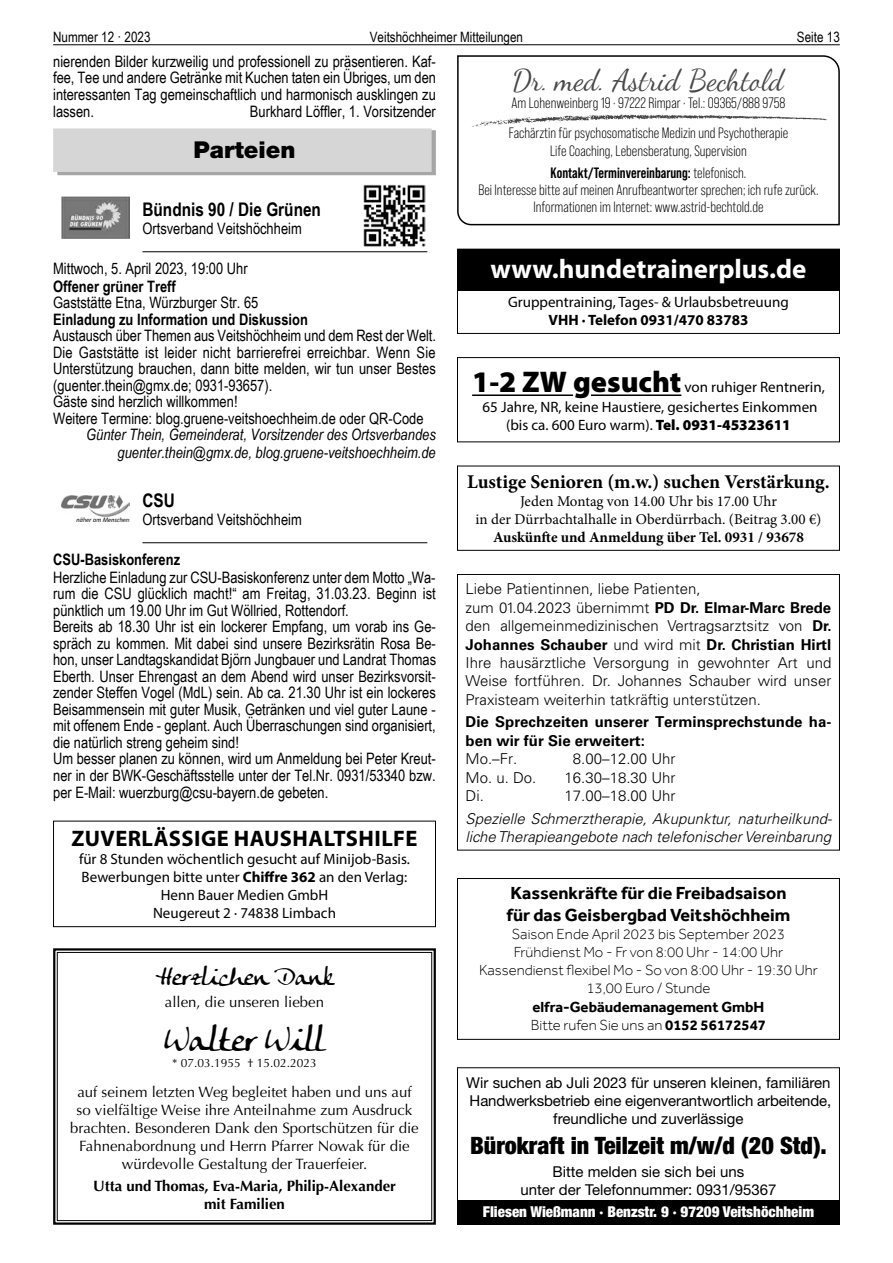
<style>
.page{position:relative;width:893px;height:1263px;background:#fff}
.page>*{position:absolute;margin:0;border:0;box-sizing:border-box;transform-origin:0 0}
.t1{font:33px "Anke Calligraphic FG";color:#000}
.t2{font:30px "Dancing Script OT";color:#484848}
.t3{font:700 27px "Myriad Pro";color:#fff}
.t4{font:900 condensed 24px "Helvetica Neue";color:#000}
.t5{font:24px "Anke Calligraphic FG";color:#000}
.t6{font:900 23.25px "Helvetica Neue";color:#000}
.t7{font:700 22.5px "Myriad Pro";letter-spacing:.02em;color:#000}
.t8{font:700 19.5px "Minion Pro";letter-spacing:-.005em;color:#000}
.t9{font:700 18.75px "Arial Narrow";color:#000}
.t10{font:700 18px/21.9px "Effra";color:#000}
.t11{font:15.75px/16.6px "Arial Narrow";color:#000}
.t12{font:italic 15.75px/17.7px "Arial Narrow";color:#000;text-align:right}
.t13{font:700 15.75px "Arial Narrow";color:#000}
.t14{font:300 15px/18.5px "Univers LT";color:#000}
.t15{font:15px/30.8px "Bebas Neue Pro";color:#000}
.t16{font:15px/18px "Myriad Pro";color:#000;text-align:center}
.t17{font:15px/18px "Optima";color:#000;text-align:center}
.t18{font:15px/18px "Helvetica Neue";color:#000;text-align:center}
.t19{font:300 15px/18.3px "Effra";color:#000;text-align:center}
.t20{font:italic 300 15px/18.5px "Univers LT";color:#000}
.t21{font:15px/18px "Minion Pro";color:#000;text-align:center}
.t22{font:700 15px/18.3px "Univers LT";color:#000}
.t23{font:700 15px/18.3px "Effra";color:#000}
.t24{font:700 15px/18px "Optima";color:#000;text-align:center}
.t25{font:900 condensed 15px "Helvetica Neue";color:#fff}
.t26{font:700 15px "Minion Pro";color:#000}
.t27{font:700 15px "Myriad Pro";color:#000}
.t28{font:14.25px "Arial Narrow";color:#000}
.t29{font:12px "Optima";color:#000}
.s1{font-weight:700}
.s2{font-weight:900;font-size:30px}
.s3{font-weight:900}
.s4{font-weight:300}
</style>
<div class="page">
<hr style="left:53px;top:44px;width:787px;height:1px;background:#000">
<div style="left:57px;top:130px;width:379px;height:45px;background:#a6a6a6"></div>
<div style="left:53px;top:128px;width:379px;height:44px;background:#d6d6d6"></div>
<hr style="left:142px;top:251px;width:285px;height:1px;background:#000">
<img style="left:62px;top:197px;width:68px;height:42px">
<img style="left:364px;top:185px;width:62px;height:62px">
<hr style="left:142px;top:542px;width:285px;height:1px;background:#000">
<img style="left:62px;top:496px;width:68px;height:26px">
<div style="left:457px;top:878px;width:383px;height:162px;border:1px solid #000"></div>
<div style="left:457px;top:574px;width:383px;height:276px;border:1px solid #000"></div>
<div style="left:457px;top:466px;width:383px;height:85px;border:1px solid #000"></div>
<hr style="left:472px;top:394px;width:101px;height:2px;background:#000">
<hr style="left:591px;top:394px;width:90px;height:2px;background:#000">
<div style="left:457px;top:357px;width:383px;height:85px;border:1px solid #000"></div>
<div style="left:457px;top:249px;width:383px;height:85px;border:1px solid #000"></div>
<div style="left:457px;top:249px;width:383px;height:42px;background:#000"></div>
<div style="left:53px;top:821px;width:383px;height:106px;border:1px solid #000"></div>
<svg style="left:53px;top:948px;width:383px;height:277px"></svg>
<div style="left:57px;top:952px;width:375px;height:269px;border:1px solid #000"></div>
<svg style="left:457px;top:55px;width:383px;height:170px"></svg>
<svg style="left:470px;top:115px;width:357px;height:12px"></svg>
<div style="left:458px;top:1200px;width:382px;height:25px;background:#000"></div>
<div style="left:457px;top:1067px;width:383px;height:158px;border:1px solid #000"></div>
<p class="t28" style="left:53px;top:27px;width:99px">Nummer 12 · 2023</p>
<p class="t28" style="left:370px;top:27px;width:155px">Veitshöchheimer Mitteilungen</p>
<p class="t28" style="left:797px;top:27px;width:44px">Seite 13</p>
<p class="t11" style="left:53px;top:52px;width:384px;text-align:justify">nierenden Bilder kurzweilig und professionell zu präsentieren. Kaf&shy;fee, Tee und andere Getränke mit Kuchen taten ein Übriges, um den interessanten Tag gemeinschaftlich und harmonisch ausklingen zu lassen.</p>
<h2 class="t2" style="left:513px;top:62px;width:272px">Dr. med. Astrid Bechtold</h2>
<p class="t15" style="left:509px;top:87px;width:281px">Am Lohenweinberg 19 · 97222 Rimpar · Tel.: 09365/888 9758<br>Fachärztin für psychosomatische Medizin und Psychotherapie</p>
<p class="t15" style="left:550px;top:140px;width:198px;line-height:21.5px">Life Coaching, Lebensberatung, Supervision<br><span class="s1">Kontakt/Terminvereinbarung:</span> telefonisch.</p>
<p class="t15" style="left:478px;top:181px;width:342px;line-height:17.2px;text-align:center">Bei Interesse bitte auf meinen Anrufbeantworter sprechen; ich rufe zurück.<br>Informationen im Internet: www.astrid-bechtold.de</p>
<p class="t11" style="left:250px;top:103px;width:187px">Burkhard Löffler, 1. Vorsitzender</p>
<h3 class="t6" style="left:193px;top:136px;width:104px">Parteien</h3>
<p class="t9" style="left:142px;top:195px;width:180px">Bündnis 90 / Die Grünen</p>
<p class="t11" style="left:142px;top:219px;width:161px">Ortsverband Veitshöchheim</p>
<p class="t11" style="left:53px;top:259px;width:196px">Mittwoch, 5. April 2023, 19:00 Uhr</p>
<p class="t13" style="left:53px;top:274px;width:124px">Offener grüner Treff</p>
<p class="t11" style="left:53px;top:294px;width:207px">Gaststätte Etna, Würzburger Str. 65</p>
<p class="t13" style="left:53px;top:307px;width:256px">Einladung zu Information und Diskussion</p>
<p class="t11" style="left:53px;top:327px;width:384px">Austausch über Themen aus Veitshöchheim und dem Rest der Welt.<br>Die Gaststätte ist leider nicht barrierefrei erreichbar. Wenn Sie Unterstützung brauchen, dann bitte melden, wir tun unser Bestes (guenter.thein@gmx.de; 0931-93657).<br>Gäste sind herzlich willkommen!<br>Weitere Termine: blog.gruene-veitshoechheim.de oder QR-Code</p>
<p class="t12" style="left:86px;top:425px;width:351px">Günter Thein, Gemeinderat, Vorsitzender des Ortsverbandes guenter.thein@gmx.de, blog.gruene-veitshoechheim.de</p>
<p class="t9" style="left:142px;top:486px;width:34px">CSU</p>
<p class="t11" style="left:142px;top:510px;width:161px">Ortsverband Veitshöchheim</p>
<p class="t13" style="left:53px;top:547px;width:129px">CSU-Basiskonferenz</p>
<p class="t11" style="left:53px;top:568px;width:384px">Herzliche Einladung zur CSU-Basiskonferenz unter dem Motto „Wa&shy;rum die CSU glücklich macht!“ am Freitag, 31.03.23. Beginn ist pünktlich um 19.00 Uhr im Gut Wöllried, Rottendorf.<br>Bereits ab 18.30 Uhr ist ein lockerer Empfang, um vorab ins Ge&shy;spräch zu kommen. Mit dabei sind unsere Bezirksrätin Rosa Be&shy;hon, unser Landtagskandidat Björn Jungbauer und Landrat Thomas Eberth. Unser Ehrengast an dem Abend wird unser Bezirksvorsit&shy;zender Steffen Vogel (MdL) sein. Ab ca. 21.30 Uhr ist ein lockeres Beisammensein mit guter Musik, Getränken und viel guter Laune - mit offenem Ende - geplant. Auch Überraschungen sind organisiert, die natürlich streng geheim sind!<br>Um besser planen zu können, wird um Anmeldung bei Peter Kreut&shy;ner in der BWK-Geschäftsstelle unter der Tel.Nr. 0931/53340 bzw. per E-Mail: wuerzburg@csu-bayern.de gebeten.</p>
<h3 class="t3" style="left:490px;top:251px;width:317px">www.hundetrainerplus.de</h3>
<p class="t16" style="left:508px;top:292px;width:282px">Gruppentraining, Tages- &amp; Urlaubsbetreuung</p>
<p class="t27" style="left:548px;top:310px;width:201px">VHH · Telefon 0931/470 83783</p>
<p class="t16" style="left:472px;top:377px;width:354px;line-height:19.5px"><span class="s2">1-2 ZW gesucht</span> von ruhiger Rentnerin,<br>65 Jahre, NR, keine Haustiere, gesichertes Einkommen</p>
<p class="t16" style="left:506px;top:415px;width:286px">(bis ca. 600 Euro warm). <span class="s3">Tel. 0931-45323611</span></p>
<p class="t8" style="left:467px;top:468px;width:364px">Lustige Senioren (m.w.) suchen Verstärkung.</p>
<p class="t21" style="left:475px;top:493px;width:347px">Jeden Montag von 14.00 Uhr bis 17.00 Uhr<br>in der Dürrbachtalhalle in Oberdürrbach. (Beitrag 3.00 €)</p>
<p class="t26" style="left:493px;top:527px;width:312px">Auskünfte und Anmeldung über Tel. 0931 / 93678</p>
<p class="t14" style="left:466px;top:580px;width:368px">Liebe Patientinnen, liebe Patienten,<br>zum 01.04.2023 übernimmt <span class="s1">PD Dr. Elmar-Marc Brede </span>den allgemeinmedizinischen Vertragsarztsitz von <span class="s1">Dr.<br>Johannes Schauber</span> und wird mit <span class="s1">Dr. Christian Hirtl </span>Ihre hausärztliche Versorgung in gewohnter Art und Weise fortführen. Dr. Johannes Schauber wird unser Praxisteam weiterhin tatkräftig unterstützen.</p>
<p class="t22" style="left:466px;top:713px;width:367px">Die Sprechzeiten unserer Terminsprechstunde ha&shy;ben wir für Sie erweitert:</p>
<p class="t14" style="left:466px;top:750px;width:53px">Mo.–Fr.</p>
<p class="t14" style="left:573px;top:750px;width:104px">8.00–12.00 Uhr</p>
<p class="t14" style="left:466px;top:768px;width:72px">Mo. u. Do.</p>
<p class="t14" style="left:565px;top:768px;width:112px">16.30–18.30 Uhr</p>
<p class="t14" style="left:466px;top:786px;width:20px">Di.</p>
<p class="t14" style="left:565px;top:786px;width:112px">17.00–18.00 Uhr</p>
<p class="t20" style="left:466px;top:809px;width:368px">Spezielle Schmerztherapie, Akupunktur, naturheilkund&shy;liche Therapieangebote nach telefonischer Vereinbarung</p>
<h3 class="t7" style="left:71px;top:824px;width:348px">ZUVERLÄSSIGE HAUSHALTSHILFE</h3>
<p class="t16" style="left:79px;top:850px;width:332px">für 8 Stunden wöchentlich gesucht auf Minijob-Basis.<br>Bewerbungen bitte unter <span class="s1">Chiffre 362</span> an den Verlag:<br>Henn Bauer Medien GmbH<br>Neugereut 2 · 74838 Limbach</p>
<p class="t10" style="left:507px;top:881px;width:285px">Kassenkräfte für die Freibadsaison für das Geisbergbad Veitshöchheim</p>
<p class="t19" style="left:479px;top:924px;width:340px">Saison Ende April 2023 bis September 2023<br>Frühdienst Mo - Fr von 8:00 Uhr - 14:00 Uhr Kassendienst flexibel Mo - So von 8:00 Uhr - 19:30 Uhr 13,00 Euro / Stunde</p>
<p class="t23" style="left:531px;top:997px;width:237px">elfra-Gebäudemanagement GmbH<br><span class="s4">Bitte rufen Sie uns an</span> 0152 56172547</p>
<h3 class="t5" style="left:156px;top:963px;width:179px">Herzlichen Dank</h3>
<p class="t17" style="left:165px;top:993px;width:161px">allen, die unseren lieben</p>
<h1 class="t1" style="left:165px;top:1020px;width:161px">Walter Will</h1>
<p class="t29" style="left:172px;top:1056px;width:146px">* 07.03.1955 † 15.02.2023</p>
<p class="t17" style="left:70px;top:1083px;width:350px">auf seinem letzten Weg begleitet haben und uns auf so vielfältige Weise ihre Anteilnahme zum Ausdruck brachten. Besonderen Dank den Sportschützen für die Fahnenabordnung und Herrn Pfarrer Nowak für die würdevolle Gestaltung der Trauerfeier.</p>
<p class="t24" style="left:93px;top:1177px;width:304px">Utta und Thomas, Eva-Maria, Philip-Alexander mit Familien</p>
<p class="t18" style="left:466px;top:1073px;width:366px">Wir suchen ab Juli 2023 für unseren kleinen, familiären<br>Handwerksbetrieb eine eigenverantwortlich arbeitende, freundliche und zuverlässige</p>
<h3 class="t4" style="left:470px;top:1131px;width:358px">Bürokraft in Teilzeit m/w/d (20 Std).</h3>
<p class="t18" style="left:520px;top:1162px;width:258px">Bitte melden sie sich bei uns<br>unter der Telefonnummer: 0931/95367</p>
<p class="t25" style="left:483px;top:1202px;width:333px">Fliesen Wießmann · Benzstr. 9 · 97209 Veitshöchheim</p>
</div>
